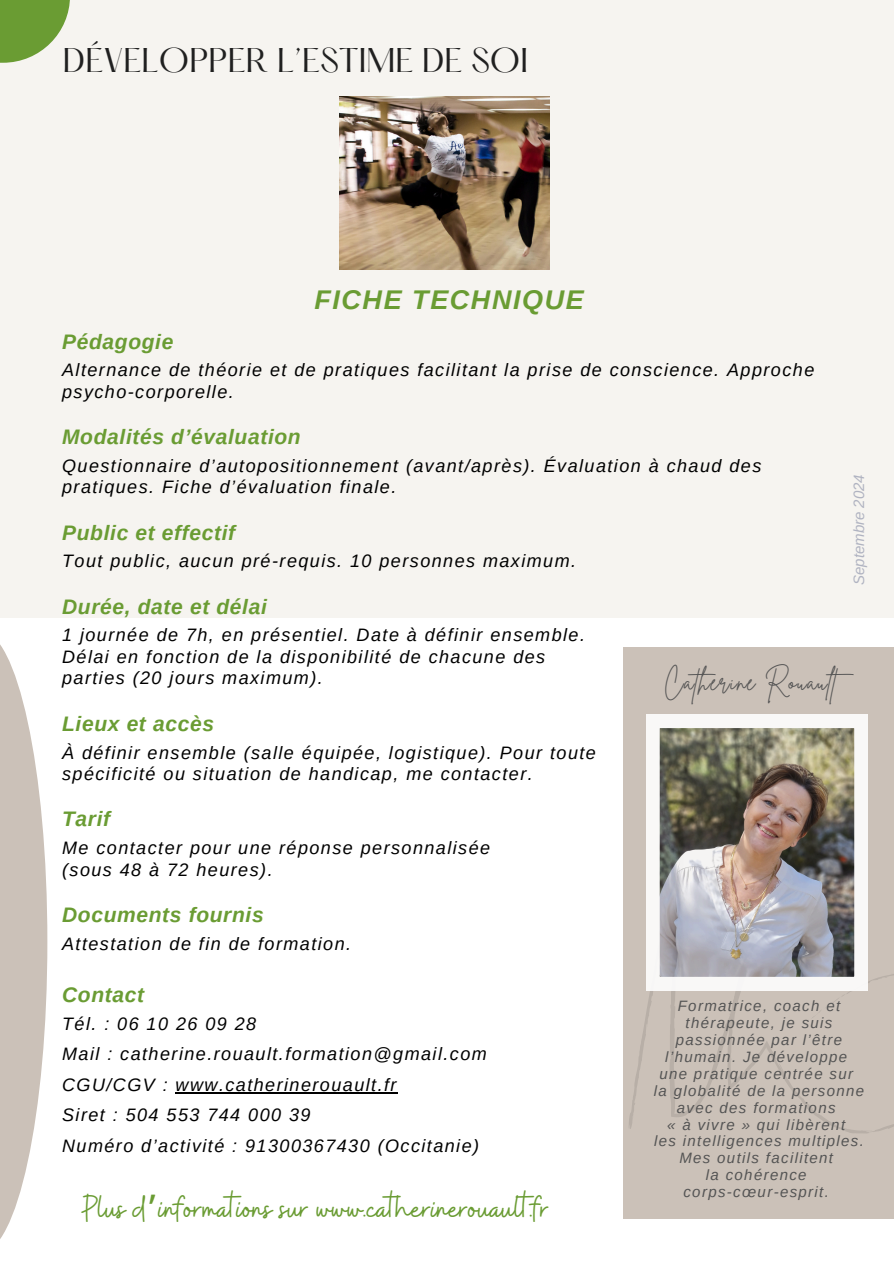
<style>
.page{position:relative;width:894px;height:1264px;background:#fff}
.page>*{position:absolute;margin:0;border:0;box-sizing:border-box;transform-origin:0 0}
.t1{font:37.5px "Buffalo";color:#6a9c33}
.t2{font:30px "Hatton";color:#202020}
.t3{font:italic 700 27px "Arimo";letter-spacing:.06em;color:#6a9c33}
.t4{font:24.75px "Brittany Signature";letter-spacing:.045em;color:#545454}
.t5{font:italic 700 21px "Arimo";letter-spacing:.03em;color:#6a9c33}
.t6{font:italic 18px/21.5px "Arimo";letter-spacing:.08em;color:#000}
.t7{font:italic 15px/16.8px "Arimo";letter-spacing:.09em;color:#545454;text-align:center}
.t8{font:italic 15px "Arimo";color:#b0b3c1}
.s1{font-family:"Noto Sans Gurmukhi"}
</style>
<div class="page">
<div style="left:0;top:0;width:893px;height:1263px;background:#f6f4f0"></div>
<div style="left:0;top:618px;width:893px;height:645px;background:#fff"></div>
<hr style="left:176px;top:1091px;width:222px;height:2px;background:#000">
<svg style="left:0;top:644px;width:47px;height:595px;fill:#cbc1b8"></svg>
<img style="left:339px;top:97px;width:210px;height:173px">
<svg style="left:0;top:0;width:70px;height:63px;fill:#6a9c33"></svg>
<div style="left:622px;top:647px;width:271px;height:571px;background:#cbc1b8"></div>
<svg style="left:629px;top:835px;width:264px;height:298px"></svg>
<svg style="left:791px;top:1088px;width:4px;height:5px"></svg>
<svg style="left:726px;top:1081px;width:6px;height:10px"></svg>
<svg style="left:867px;top:1130px;width:12px;height:2px"></svg>
<svg style="left:805px;top:1005px;width:21px;height:17px"></svg>
<svg style="left:840px;top:990px;width:16px;height:6px"></svg>
<svg style="left:883px;top:975px;width:7px;height:4px"></svg>
<svg style="left:726px;top:1051px;width:5px;height:12px"></svg>
<img style="left:646px;top:714px;width:221px;height:276px">
<h6 class="t2" style="left:63px;top:47px;width:466px">DÉVELOPPER L’ESTIME DE SOI</h6>
<h6 class="t3" style="left:314px;top:284px;width:271px">FICHE TECHNIQUE</h6>
<h2 class="t5" style="left:62px;top:330px;width:113px">Pédagogie</h2>
<p class="t6" style="left:62px;top:359px;width:753px">Alternance de théorie et de pratiques facilitant la prise de conscience. Approche psycho-corporelle.</p>
<h3 class="t5" style="left:62px;top:425px;width:240px">Modalités d’évaluation</h3>
<h5 class="t6" style="left:62px;top:455px;width:700px">Questionnaire d’autopositionnement (avant/après). Évaluation à chaud des pratiques. Fiche d’évaluation finale.</h5>
<h6 class="t5" style="left:62px;top:521px;width:174px">Public et effectif</h6>
<h5 class="t6" style="left:62px;top:550px;width:515px">Tout public, aucun pré-requis. 10 personnes maximum.</h5>
<h6 class="t5" style="left:62px;top:595px;width:206px">Durée, date et délai</h6>
<h5 class="t6" style="left:62px;top:624px;width:524px">1 journée de 7h, en présentiel. Date à définir ensemble.<br>Délai en fonction de la disponibilité de chacune des parties (20 jours maximum).</h5>
<h6 class="t5" style="left:62px;top:712px;width:153px">Lieux et accès</h6>
<h5 class="t6" style="left:62px;top:741px;width:535px">À définir ensemble (salle équipée, logistique). Pour toute spécificité ou situation de handicap, me contacter.</h5>
<h6 class="t5" style="left:62px;top:807px;width:50px">Tarif</h6>
<h5 class="t6" style="left:62px;top:837px;width:429px">Me contacter pour une réponse personnalisée (sous 48 à 72 heures).</h5>
<h6 class="t5" style="left:62px;top:903px;width:203px">Documents fournis</h6>
<h5 class="t6" style="left:62px;top:932px;width:290px">Attestation de fin de formation.</h5>
<h6 class="t5" style="left:62px;top:983px;width:83px">Contact</h6>
<h5 class="t6" style="left:62px;top:1012px;width:195px">Tél. : 06 10 26 09 28</h5>
<h6 class="t6" style="left:62px;top:1043px;width:426px">Mail : catherine.rouault.formation@gmail.com</h6>
<h5 class="t6" style="left:62px;top:1073px;width:336px">CGU/CGV : www.catherinerouault.fr</h5>
<h6 class="t6" style="left:62px;top:1104px;width:250px">Siret : 504 553 744 000 39</h6>
<h6 class="t6" style="left:62px;top:1134px;width:418px">Numéro d’activité : 91300367430 (Occitanie)</h6>
<p class="t8" style="left:850px;top:585px;width:112px;rotate:-90deg">Septembre 2024</p>
<p class="t4" style="left:664px;top:665px;width:198px">Catherine Rouault</p>
<h4 class="t7" style="left:665px;top:997px;width:183px">Formatrice, coach et thérapeute, je suis passionnée par l’être l’humain. Je développe</h4>
<p class="t7" style="left:659px;top:1065px;width:195px">une pratique centrée sur</p>
<p class="t7" style="left:653px;top:1082px;width:212px">la globalité de la personne avec des formations</p>
<p class="t7" style="left:667px;top:1115px;width:179px">« à vivre » qui libèrent</p>
<p class="t7" style="left:653px;top:1132px;width:211px">les intelligences multiples.<br>Mes outils facilitent</p>
<p class="t7" style="left:705px;top:1166px;width:102px">la cohérence</p>
<p class="t7" style="left:683px;top:1183px;width:147px">corps-cœur-esprit.</p>
<h6 class="t1" style="left:82px;top:1184px;width:468px">Plus d<span class="s1">’</span>informations sur www.catherinerouault.fr</h6>
</div>
